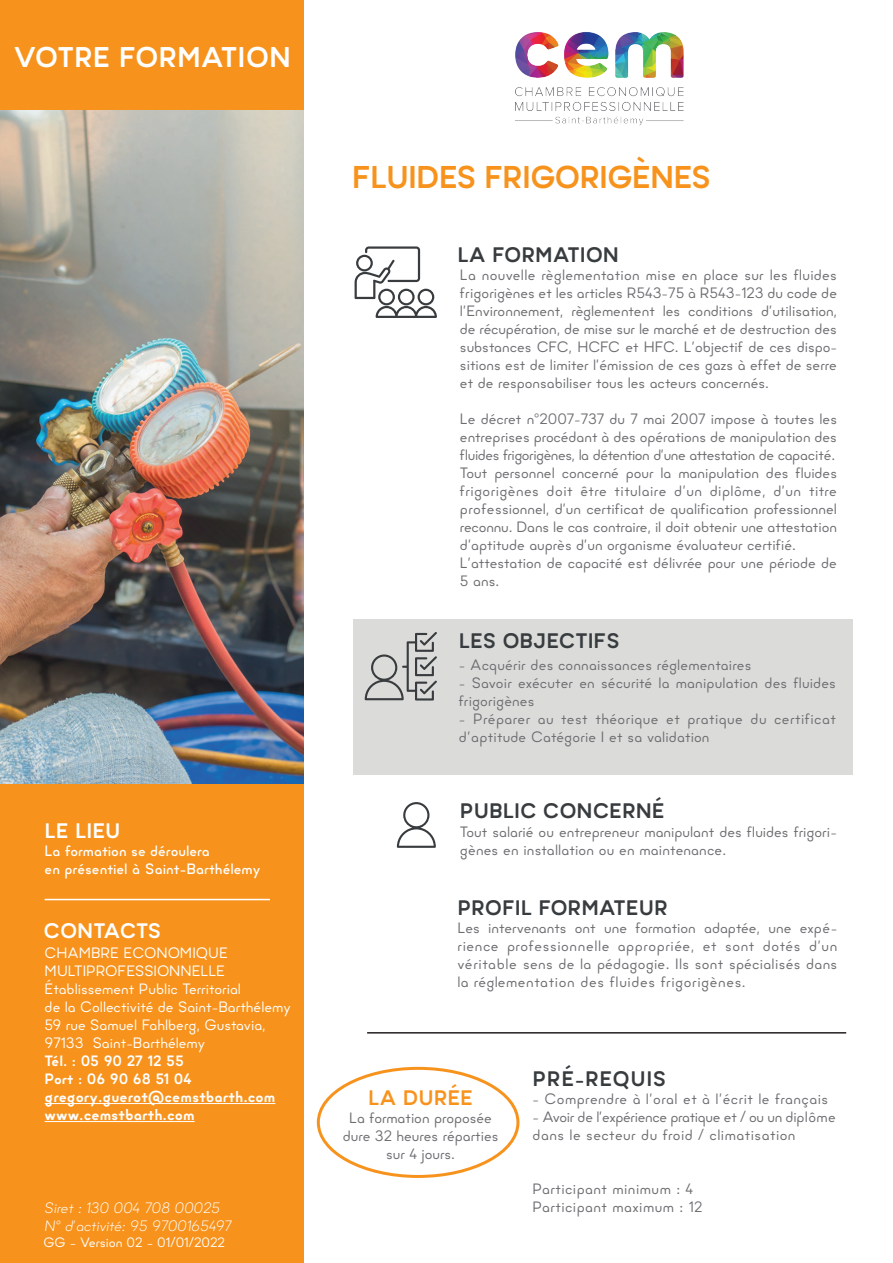
<style>
.page{position:relative;width:893px;height:1263px;background:#fff}
.page>*{position:absolute;margin:0;border:0;box-sizing:border-box;transform-origin:0 0}
.t1{font:700 31.5px "Minimo";letter-spacing:-.03em;color:#f7931d}
.t2{font:700 28.5px "Minimo";letter-spacing:-.005em;color:#fff}
.t3{font:700 21px "Minimo";color:#383c3f}
.t4{font:700 21px "Minimo";color:#fff}
.t5{font:700 21px "Minimo";letter-spacing:.03em;color:#383c3f}
.t6{font:700 21px "Minimo";color:#f7931d}
.t7{font:700 15.75px/18px "Minimo";color:#fff}
.t8{font:15px/18px "Minimo";color:#6c6d70}
.t9{font:15px/18px "Minimo";color:#fff}
.t10{font:15px/18px "Minimo";letter-spacing:.02em;color:#6c6d70}
.t11{font:15px/18px "Minimo";letter-spacing:.03em;color:#6c6d70}
.t12{font:500 15px/18px "Minimo";color:#fff}
.t13{font:italic 300 15px/18px "Minimo";color:#fff}
.t14{font:700 15px/18px "Minimo";color:#fff}
.t15{font:13.5px "Minimo";color:#fff}
</style>
<div class="page">
<div style="left:353px;top:619px;width:500px;height:156px;background:#dbdcda"></div>
<img style="left:0;top:110px;width:304px;height:674px">
<div style="left:0;top:784px;width:304px;height:479px;background:#f7931d"></div>
<img style="left:515px;top:32px;width:169px;height:94px">
<div style="left:0;top:0;width:304px;height:110px;background:#f7931d"></div>
<div style="left:317px;top:1067px;width:202px;height:111px;border:3px solid #f7931d;border-radius:50%"></div>
<hr style="left:367px;top:1032px;width:479px;height:1px;background:#231f20">
<svg style="left:355px;top:246px;width:82px;height:72px"></svg>
<svg style="left:365px;top:632px;width:72px;height:68px"></svg>
<svg style="left:397px;top:802px;width:39px;height:46px"></svg>
<hr style="left:45px;top:899px;width:225px;height:1px;background:#fff">
<hr style="left:45px;top:1103px;width:230px;height:1px;background:#fff">
<hr style="left:45px;top:1121px;width:150px;height:1px;background:#fff">
<h2 class="t2" style="left:13px;top:38px;width:279px">VOTRE FORMATION</h2>
<h3 class="t4" style="left:45px;top:816px;width:77px">LE LIEU</h3>
<p class="t12" style="left:45px;top:842px;width:217px">La formation se déroulera<br>en présentiel à Saint-Barthélemy</p>
<h3 class="t4" style="left:44px;top:916px;width:119px">CONTACTS</h3>
<p class="t9" style="left:45px;top:944px;width:248px">CHAMBRE ECONOMIQUE<br>MULTIPROFESSIONNELLE<br>Établissement Public Territorial<br>de la Collectivité de Saint-Barthélemy<br>59 rue Samuel Fahlberg, Gustavia,<br>97133 Saint-Barthélemy</p>
<p class="t14" style="left:45px;top:1051px;width:148px">Tél. : 05 90 27 12 55<br>Port : 06 90 68 51 04</p>
<p class="t7" style="left:45px;top:1087px;width:232px">gregory.guerot@cemstbarth.com www.cemstbarth.com</p>
<p class="t13" style="left:45px;top:1199px;width:188px">Siret : 130 004 708 00025<br>N° d’activité: 95 9700165497</p>
<p class="t15" style="left:44px;top:1233px;width:183px">GG – Version 02 – 01/01/2022</p>
<h1 class="t1" style="left:352px;top:155px;width:361px">FLUIDES FRIGORIGÈNES</h1>
<h3 class="t3" style="left:458px;top:240px;width:163px">LA FORMATION</h3>
<p class="t8" style="left:460px;top:266px;width:379px;text-align:justify">La nouvelle règlementation mise en place sur les fluides frigorigènes et les articles R543-75 à R543-123 du code de l’Environnement, règlementent les conditions d’utilisation, de récupération, de mise sur le marché et de destruction des substances CFC, HCFC et HFC. L’objectif de ces dispo&shy;sitions est de limiter l’émission de ces gazs à effet de serre et de responsabiliser tous les acteurs concernés.</p>
<p class="t8" style="left:460px;top:410px;width:379px">Le décret n°2007-737 du 7 mai 2007 impose à toutes les entreprises procédant à des opérations de manipulation des fluides frigorigènes, la détention d’une attestation de capacité.<br>Tout personnel concerné pour la manipulation des fluides frigorigènes doit être titulaire d’un diplôme, d’un titre professionnel, d’un certificat de qualification professionnel reconnu. Dans le cas contraire, il doit obtenir une attestation d’aptitude auprès d’un organisme évaluateur certifié.<br>L’attestation de capacité est délivrée pour une période de 5 ans.</p>
<h3 class="t3" style="left:459px;top:627px;width:162px">LES OBJECTIFS</h3>
<p class="t8" style="left:459px;top:655px;width:294px">- Acquérir des connaissances réglementaires</p>
<p class="t8" style="left:459px;top:673px;width:379px">- Savoir exécuter en sécurité la manipulation des fluides frigorigènes</p>
<p class="t10" style="left:459px;top:709px;width:379px">- Préparer au test théorique et pratique du certificat d’aptitude Catégorie I et sa validation</p>
<h3 class="t3" style="left:460px;top:796px;width:206px">PUBLIC CONCERNÉ</h3>
<p class="t8" style="left:460px;top:822px;width:379px">Tout salarié ou entrepreneur manipulant des fluides frigori&shy;gènes en installation ou en maintenance.</p>
<h3 class="t3" style="left:457px;top:893px;width:212px">PROFIL FORMATEUR</h3>
<p class="t8" style="left:457px;top:919px;width:381px;text-align:justify">Les intervenants ont une formation adaptée, une expé&shy;rience professionnelle appropriée, et sont dotés d’un véritable sens de la pédagogie. Ils sont spécialisés dans la réglementation des fluides frigorigènes.</p>
<h3 class="t6" style="left:368px;top:1083px;width:107px">LA DURÉE</h3>
<p class="t8" style="left:343px;top:1109px;width:157px;text-align:center">La formation proposée dure 32 heures réparties sur 4 jours.</p>
<h3 class="t5" style="left:533px;top:1064px;width:135px">PRÉ-REQUIS</h3>
<p class="t11" style="left:533px;top:1090px;width:297px">- Comprendre à l’oral et à l’écrit le français</p>
<p class="t8" style="left:533px;top:1108px;width:305px">- Avoir de l’expérience pratique et / ou un diplôme dans le secteur du froid / climatisation</p>
<p class="t11" style="left:533px;top:1180px;width:171px">Participant minimum : 4<br>Participant maximum : 12</p>
</div>
